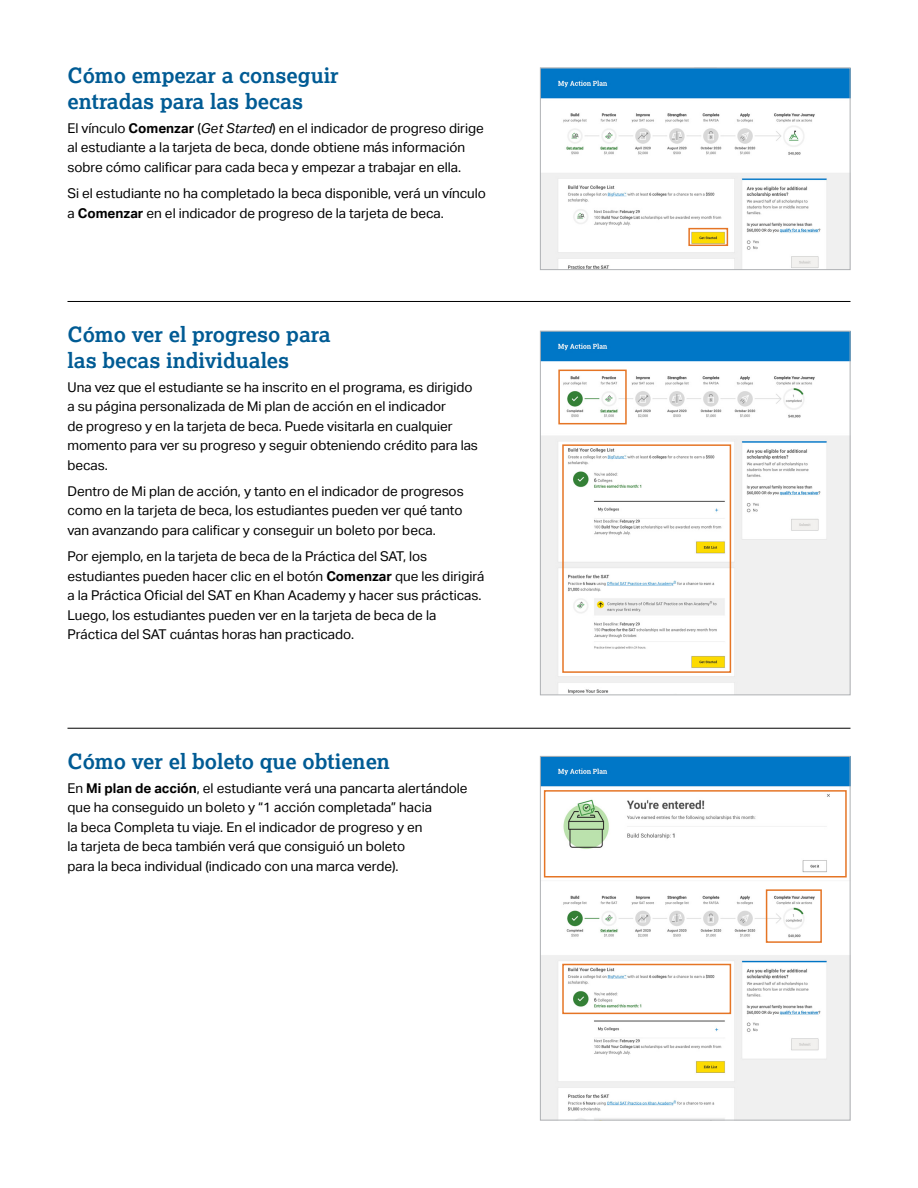
<style>
.page{position:relative;width:918px;height:1188px;background:#fff}
.page>*{position:absolute;margin:0;border:0;box-sizing:border-box;transform-origin:0 0}
.H4_line_above{font:700 21px/25.5px "Lexia";color:#005b94}
.H4______14_17__Lex_B{font:700 21px/25.5px "Lexia";color:#005b94}
.Text______9_13__Akt{font:13.5px/19.5px "Aktiv Grotesk";color:#000}
.s1{font-weight:700}
.s2{font-style:italic}
</style>
<div class="page">
<img style="left:542px;top:758px;width:306px;height:360px">
<div style="left:540px;top:756px;width:310px;height:364px;border:1px solid #afb1b4"></div>
<div style="left:562px;top:964px;width:169px;height:50px;border:2px solid #e57525"></div>
<div style="left:766px;top:889px;width:56px;height:54px;border:2px solid #e57525"></div>
<div style="left:544px;top:790px;width:303px;height:88px;border:2px solid #e57525"></div>
<hr style="left:68px;top:301px;width:782px;height:1px;background:#000">
<hr style="left:68px;top:728px;width:782px;height:1px;background:#000">
<img style="left:542px;top:70px;width:306px;height:198px">
<div style="left:540px;top:68px;width:310px;height:202px;border:1px solid #afb1b4"></div>
<img style="left:542px;top:333px;width:306px;height:360px">
<div style="left:540px;top:331px;width:310px;height:364px;border:1px solid #afb1b4"></div>
<div style="left:688px;top:228px;width:40px;height:18px;border:2px solid #e57525"></div>
<div style="left:558px;top:370px;width:69px;height:54px;border:2px solid #e57525"></div>
<div style="left:562px;top:444px;width:169px;height:229px;border:2px solid #e57525"></div>
<h2 class="H4______14_17__Lex_B" style="left:68px;top:63px;width:273px">Cómo empezar a conseguir entradas para las becas</h2>
<p class="Text______9_13__Akt" style="left:68px;top:119px;width:418px">El vínculo <span class="s1">Comenzar</span> (<span class="s2">Get Started</span>) en el indicador de progreso dirige al estudiante a la tarjeta de beca, donde obtiene más información sobre cómo calificar para cada beca y empezar a trabajar en ella.</p>
<p class="Text______9_13__Akt" style="left:68px;top:184px;width:420px">Si el estudiante no ha completado la beca disponible, verá un vínculo a <span class="s1">Comenzar</span> en el indicador de progreso de la tarjeta de beca.</p>
<p class="H4_line_above" style="left:68px;top:321px;width:265px">Cómo ver el progreso para las becas individuales</p>
<p class="Text______9_13__Akt" style="left:68px;top:377px;width:412px">Una vez que el estudiante se ha inscrito en el programa, es dirigido a su página personalizada de Mi plan de acción en el indicador<br>de progreso y en la tarjeta de beca. Puede visitarla en cualquier momento para ver su progreso y seguir obteniendo crédito para las becas.</p>
<p class="Text______9_13__Akt" style="left:68px;top:482px;width:398px;text-align:justify">Dentro de Mi plan de acción, y tanto en el indicador de progresos como en la tarjeta de beca, los estudiantes pueden ver qué tanto van avanzando para calificar y conseguir un boleto por beca.</p>
<p class="Text______9_13__Akt" style="left:68px;top:547px;width:418px">Por ejemplo, en la tarjeta de beca de la Práctica del SAT, los estudiantes pueden hacer clic en el botón <span class="s1">Comenzar</span> que les dirigirá a la Práctica Oficial del SAT en Khan Academy y hacer sus prácticas.<br>Luego, los estudiantes pueden ver en la tarjeta de beca de la Práctica del SAT cuántas horas han practicado.</p>
<p class="H4_line_above" style="left:68px;top:748px;width:324px">Cómo ver el boleto que obtienen</p>
<p class="Text______9_13__Akt" style="left:68px;top:779px;width:402px">En <span class="s1">Mi plan de acción</span>, el estudiante verá una pancarta alertándole que ha conseguido un boleto y “1 acción completada” hacia<br>la beca Completa tu viaje. En el indicador de progreso y en<br>la tarjeta de beca también verá que consiguió un boleto<br>para la beca individual (indicado con una marca verde).</p>
</div>
